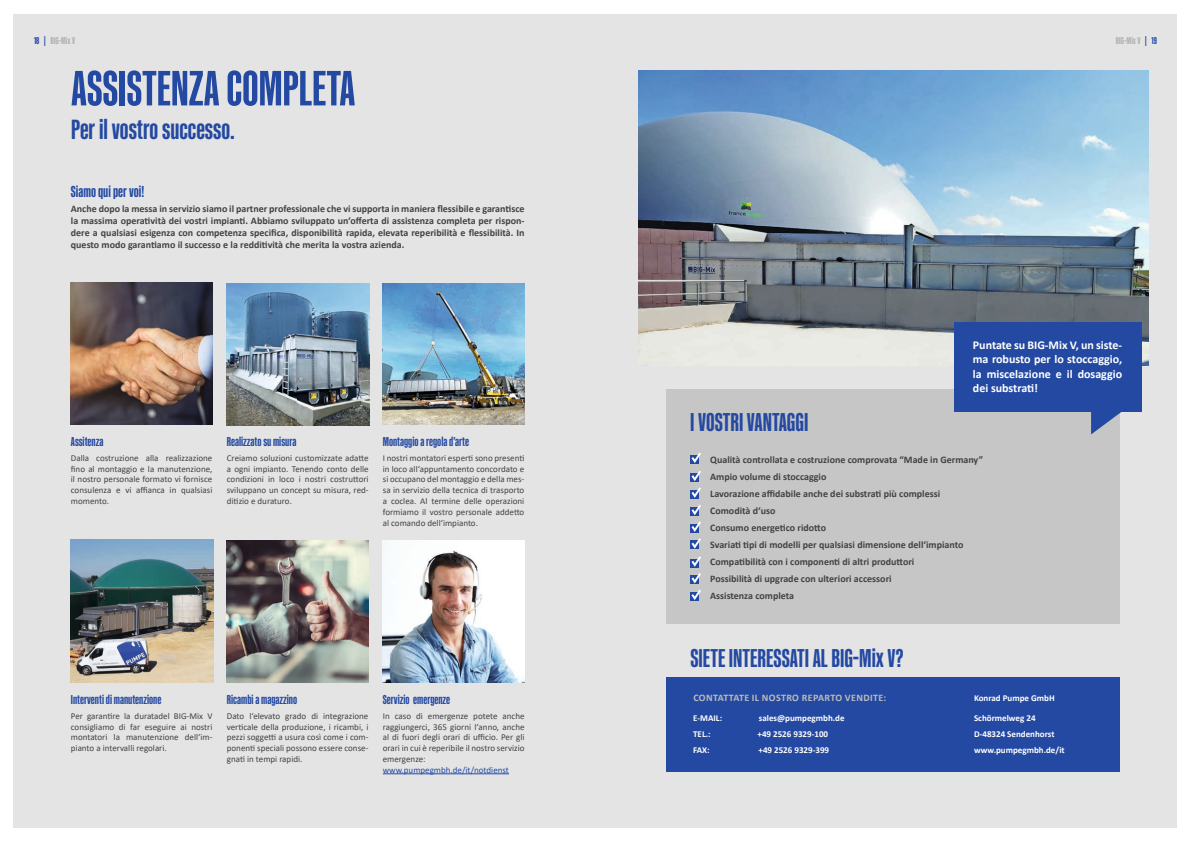
<style>
.page{position:relative;width:1191px;height:842px;background:#fff}
.page>*{position:absolute;margin:0;border:0;box-sizing:border-box;transform-origin:0 0}
.t1{font:700 50px "Kaneda Gothic";color:#2449a2}
.t2{font:700 28px "Kaneda Gothic";color:#2449a2}
.t3{font:700 26px "Kaneda Gothic";color:#2449a2}
.t4{font:700 16px "Kaneda Gothic";color:#2449a2}
.t5{font:700 13px "Kaneda Gothic";color:#2449a2}
.t6{font:700 12px/14.4px "Calibri";color:#fff;text-align:justify}
.t7{font:700 10px/17px "Calibri";color:#424241}
.t8{font:700 10px "Calibri";letter-spacing:.04em;color:#bcbcbb}
.t9{font:700 10px "Kaneda Gothic";color:#b1b1b1}
.t10{font:9px/10.8px "Calibri";color:#424241;text-align:justify}
.t11{font:700 9px/16px "Calibri";color:#fff}
.t12{font:9px "Calibri";color:#2449a2}
.s1{color:#2449a2}
</style>
<div class="page">
<div style="left:13px;top:14px;width:590px;height:814px;background:#e4e4e4"></div>
<img style="left:71px;top:540px;width:142px;height:142px">
<img style="left:227px;top:283px;width:142px;height:142px">
<hr style="left:383px;top:773px;width:126px;height:1px;background:#2449a2">
<img style="left:227px;top:540px;width:141px;height:142px">
<img style="left:383px;top:540px;width:142px;height:142px">
<img style="left:71px;top:283px;width:141px;height:141px">
<img style="left:383px;top:283px;width:141px;height:141px">
<div style="left:587px;top:14px;width:589px;height:813px;background:#e4e4e4"></div>
<img style="left:638px;top:71px;width:510px;height:294px">
<div style="left:666px;top:389px;width:454px;height:234px;background:#c6c6c6"></div>
<svg style="left:690px;top:452px;width:11px;height:149px"></svg>
<div style="left:953px;top:322px;width:188px;height:90px;background:#2449a2"></div>
<svg style="left:1091px;top:412px;width:30px;height:22px"></svg>
<div style="left:666px;top:677px;width:454px;height:94px;background:#2449a2"></div>
<p class="t9" style="left:34px;top:35px;width:43px"><span class="s1">18 |</span> BIG-Mix V</p>
<p class="t9" style="left:1115px;top:35px;width:43px">BIG-Mix V <span class="s1">| 19</span></p>
<h1 class="t1" style="left:71px;top:60px;width:286px">ASSISTENZA COMPLETA</h1>
<h2 class="t2" style="left:71px;top:113px;width:165px">Per il vostro successo.</h2>
<h3 class="t4" style="left:71px;top:182px;width:75px">Siamo qui per voi!</h3>
<p class="t7" style="left:71px;top:202px;width:455px;line-height:12px;text-align:justify">Anche dopo la messa in servizio siamo il partner professionale che vi supporta in maniera flessibile e garantisce la massima operatività dei vostri impianti. Abbiamo sviluppato un‘offerta di assistenza completa per rispon&shy;dere a qualsiasi esigenza con competenza specifica, disponibilità rapida, elevata reperibilità e flessibilità. In questo modo garantiamo il successo e la redditività che merita la vostra azienda.</p>
<h3 class="t5" style="left:71px;top:434px;width:34px">Assitenza</h3>
<p class="t10" style="left:71px;top:452px;width:143px">Dalla costruzione alla realizzazione fino al montaggio e la manutenzione, il nostro personale formato vi fornisce consulenza e vi affianca in qualsiasi momento.</p>
<h3 class="t5" style="left:227px;top:434px;width:71px">Realizzato su misura</h3>
<p class="t10" style="left:227px;top:452px;width:143px">Creiamo soluzioni customizzate adatte a ogni impianto. Tenendo conto delle condizioni in loco i nostri costruttori sviluppano un concept su misura, red&shy;ditizio e duraturo.</p>
<h3 class="t5" style="left:383px;top:434px;width:88px">Montaggio a regola d’arte</h3>
<p class="t10" style="left:383px;top:452px;width:143px">I nostri montatori esperti sono presenti in loco all‘appuntamento concordato e si occupano del montaggio e della mes&shy;sa in servizio della tecnica di trasporto a coclea. Al termine delle operazioni formiamo il vostro personale addetto al comando dell‘impianto.</p>
<h3 class="t5" style="left:71px;top:692px;width:92px">Interventi di manutenzione</h3>
<p class="t10" style="left:71px;top:710px;width:143px">Per garantire la duratadel BIG-Mix V consigliamo di far eseguire ai nostri montatori la manutenzione dell‘im&shy;pianto a intervalli regolari.</p>
<h3 class="t5" style="left:227px;top:692px;width:72px">Ricambi a magazzino</h3>
<p class="t10" style="left:227px;top:710px;width:143px">Dato l‘elevato grado di integrazione verticale della produzione, i ricambi, i pezzi soggetti a usura così come i com&shy;ponenti speciali possono essere conse&shy;gnati in tempi rapidi.</p>
<h3 class="t5" style="left:383px;top:692px;width:69px">Servizio emergenze</h3>
<p class="t10" style="left:383px;top:710px;width:143px">In caso di emergenze potete anche raggiungerci, 365 giorni l‘anno, anche al di fuori degli orari di ufficio. Per gli orari in cui è reperibile il nostro servizio emergenze:</p>
<p class="t12" style="left:383px;top:763px;width:128px">www.pumpegmbh.de/it/notdienst</p>
<h3 class="t3" style="left:690px;top:407px;width:120px">I VOSTRI VANTAGGI</h3>
<h3 class="t6" style="left:973px;top:337px;width:151px">Puntate su BIG-Mix V, un siste&shy;ma robusto per lo stoccaggio, la miscelazione e il dosaggio dei substrati!</h3>
<p class="t7" style="left:710px;top:451px;width:274px">Qualità controllata e costruzione comprovata “Made in Germany” Ampio volume di stoccaggio<br>Lavorazione affidabile anche dei substrati più complessi<br>Comodità d‘uso<br>Consumo energetico ridotto<br>Svariati tipi di modelli per qualsiasi dimensione dell‘impianto Compatibilità con i componenti di altri produttori<br>Possibilità di upgrade con ulteriori accessori<br>Assistenza completa</p>
<h3 class="t3" style="left:690px;top:643px;width:214px">SIETE INTERESSATI AL BIG-Mix V?</h3>
<p class="t8" style="left:693px;top:691px;width:194px">CONTATTATE IL NOSTRO REPARTO VENDITE:</p>
<p class="t11" style="left:693px;top:710px;width:30px">E-MAIL:</p>
<p class="t11" style="left:759px;top:710px;width:87px">sales@pumpegmbh.de</p>
<p class="t11" style="left:693px;top:726px;width:19px">TEL.:</p>
<p class="t11" style="left:757px;top:726px;width:72px">+49 2526 9329-100</p>
<p class="t11" style="left:693px;top:742px;width:18px">FAX:</p>
<p class="t11" style="left:758px;top:742px;width:72px">+49 2526 9329-399</p>
<p class="t11" style="left:974px;top:689px;width:82px">Konrad Pumpe GmbH</p>
<p class="t11" style="left:974px;top:709px;width:92px">Schörmelweg 24<br>D-48324 Sendenhorst www.pumpegmbh.de/it</p>
</div>
